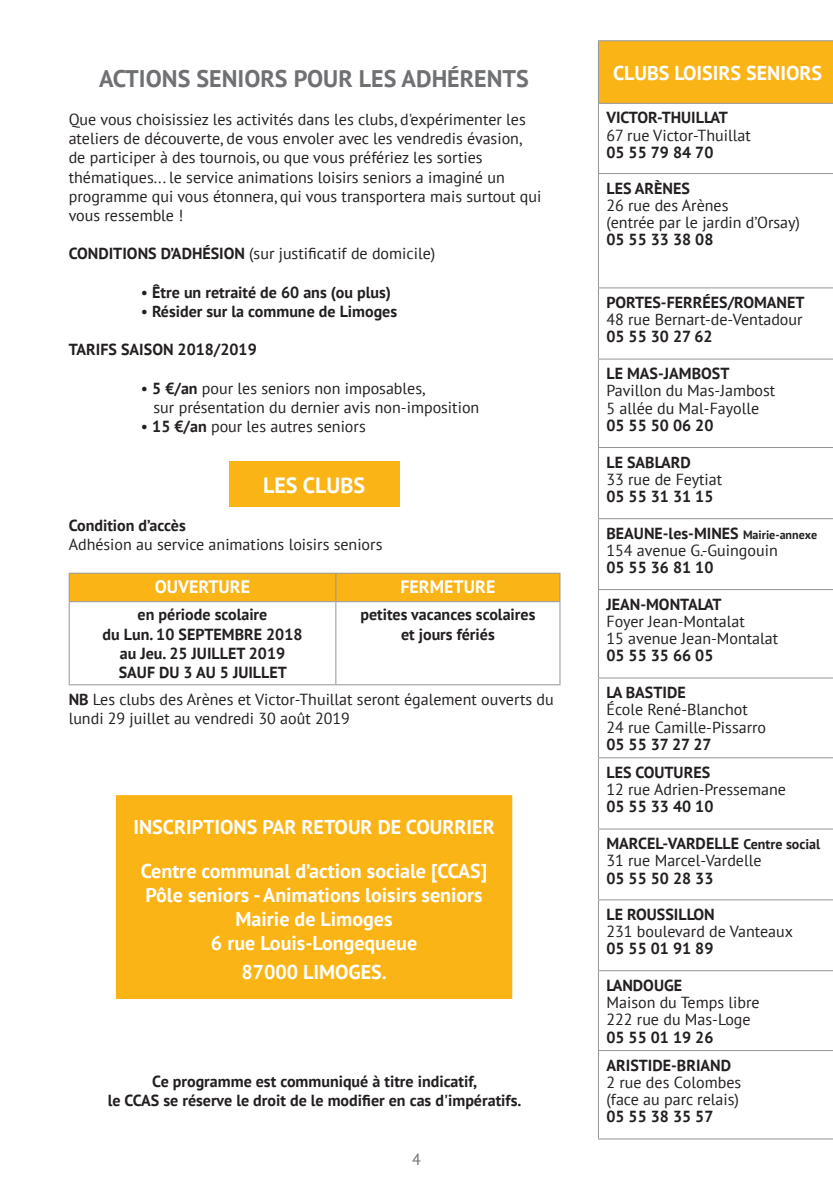
<style>
.page{position:relative;width:833px;height:1184px;background:#fff}
.page>*{position:absolute;margin:0;border:0;box-sizing:border-box;transform-origin:0 0}
.t1{font:700 24px "PT Sans";color:#6f7073}
.t2{font:700 22px "PT Sans";color:#fff}
.t3{font:700 20px/24px "PT Sans";color:#fff;text-align:center}
.t4{font:700 18px "PT Sans";color:#fff}
.t5{font:16px/17.2px "PT Sans";color:#231f20}
.t6{font:700 16px/19.2px "PT Sans";color:#231f20;text-align:center}
.t7{font:16px "PT Sans";color:#6f7073}
.s1{font-weight:700}
.s2{font-weight:400}
.s3{font-weight:700;font-size:12px}
.s4{font-weight:700;font-size:14px}
</style>
<div class="page">
<div style="left:229px;top:462px;width:170px;height:45px;background:#fbb416"></div>
<div style="left:117px;top:796px;width:394px;height:202px;background:#fbb416"></div>
<div style="left:116px;top:795px;width:396px;height:204px;border:2px solid #fbb416"></div>
<svg style="left:70px;top:602px;width:489px;height:82px"></svg>
<hr style="left:69px;top:602px;width:1px;height:82px;background:#939598">
<div style="left:69px;top:573px;width:491px;height:28px;background:#fbb416"></div>
<hr style="left:335px;top:602px;width:1px;height:82px;background:#939598">
<hr style="left:559px;top:602px;width:1px;height:82px;background:#939598">
<hr style="left:69px;top:601px;width:267px;height:1px;background:#939598">
<hr style="left:336px;top:601px;width:224px;height:1px;background:#939598">
<hr style="left:69px;top:684px;width:267px;height:1px;background:#939598">
<hr style="left:336px;top:684px;width:224px;height:1px;background:#939598">
<div style="left:598px;top:41px;width:234px;height:62px;background:#fbb416"></div>
<hr style="left:597px;top:40px;width:235px;height:1px;background:#939598">
<hr style="left:597px;top:41px;width:1px;height:62px;background:#939598">
<hr style="left:597px;top:103px;width:235px;height:1px;background:#939598">
<hr style="left:597px;top:104px;width:1px;height:69px;background:#939598">
<hr style="left:597px;top:173px;width:235px;height:1px;background:#939598">
<hr style="left:597px;top:174px;width:1px;height:113px;background:#939598">
<hr style="left:597px;top:287px;width:235px;height:1px;background:#939598">
<hr style="left:597px;top:288px;width:1px;height:71px;background:#939598">
<hr style="left:597px;top:359px;width:235px;height:1px;background:#939598">
<hr style="left:597px;top:360px;width:1px;height:87px;background:#939598">
<hr style="left:597px;top:447px;width:235px;height:1px;background:#939598">
<hr style="left:597px;top:448px;width:1px;height:70px;background:#939598">
<hr style="left:597px;top:518px;width:235px;height:1px;background:#939598">
<hr style="left:597px;top:519px;width:1px;height:70px;background:#939598">
<hr style="left:597px;top:589px;width:235px;height:1px;background:#939598">
<hr style="left:597px;top:590px;width:1px;height:87px;background:#939598">
<hr style="left:597px;top:677px;width:235px;height:1px;background:#939598">
<hr style="left:597px;top:678px;width:1px;height:79px;background:#939598">
<hr style="left:597px;top:757px;width:235px;height:1px;background:#939598">
<hr style="left:597px;top:758px;width:1px;height:70px;background:#939598">
<hr style="left:597px;top:828px;width:235px;height:1px;background:#939598">
<hr style="left:597px;top:829px;width:1px;height:70px;background:#939598">
<hr style="left:597px;top:899px;width:235px;height:1px;background:#939598">
<hr style="left:597px;top:900px;width:1px;height:70px;background:#939598">
<hr style="left:597px;top:970px;width:235px;height:1px;background:#939598">
<hr style="left:597px;top:971px;width:1px;height:79px;background:#939598">
<hr style="left:597px;top:1050px;width:235px;height:1px;background:#939598">
<hr style="left:597px;top:1051px;width:1px;height:87px;background:#939598">
<hr style="left:597px;top:1138px;width:235px;height:1px;background:#939598">
<h1 class="t1" style="left:99px;top:62px;width:431px">ACTIONS SENIORS POUR LES ADHÉRENTS</h1>
<p class="t5" style="left:69px;top:109px;width:474px;line-height:19.2px">Que vous choisissiez les activités dans les clubs, d'expérimenter les ateliers de découverte, de vous envoler avec les vendredis évasion, de participer à des tournois, ou que vous préfériez les sorties thématiques... le service animations loisirs seniors a imaginé un programme qui vous étonnera, qui vous transportera mais surtout qui vous ressemble !</p>
<p class="t5" style="left:69px;top:245px;width:368px"><span class="s1">CONDITIONS D’ADHÉSION</span> (sur justificatif de domicile)</p>
<p class="t6" style="left:141px;top:282px;width:252px"><span class="s2">•</span> Être un retraité de 60 ans (ou plus)</p>
<p class="t6" style="left:141px;top:302px;width:258px"><span class="s2">•</span> Résider sur la commune de Limoges</p>
<p class="t6" style="left:69px;top:340px;width:189px">TARIFS SAISON 2018/2019</p>
<p class="t5" style="left:153px;top:378px;width:327px;line-height:19.2px;text-indent:-13px">• <span class="s1">5 €/an</span> pour les seniors non imposables,<br>sur présentation du dernier avis non-imposition</p>
<p class="t5" style="left:141px;top:418px;width:226px">• <span class="s1">15 €/an</span> pour les autres seniors</p>
<h2 class="t2" style="left:263px;top:470px;width:103px">LES CLUBS</h2>
<p class="t6" style="left:69px;top:516px;width:119px">Condition d’accès</p>
<p class="t5" style="left:69px;top:536px;width:315px">Adhésion au service animations loisirs seniors</p>
<p class="t4" style="left:155px;top:575px;width:97px">OUVERTURE</p>
<p class="t4" style="left:400px;top:575px;width:96px">FERMETURE</p>
<p class="t6" style="left:102px;top:605px;width:201px">en période scolaire<br>du Lun. 10 SEPTEMBRE 2018 au Jeu. 25 JUILLET 2019<br>SAUF DU 3 AU 5 JUILLET</p>
<p class="t6" style="left:360px;top:605px;width:176px">petites vacances scolaires et jours fériés</p>
<p class="t5" style="left:69px;top:689px;width:486px;line-height:19.2px"><span class="s1">NB</span> Les clubs des Arènes et Victor-Thuillat seront également ouverts du lundi 29 juillet au vendredi 30 août 2019</p>
<p class="t3" style="left:133px;top:805px;width:362px;line-height:43.2px">INSCRIPTIONS PAR RETOUR DE COURRIER<br>Centre communal d’action sociale [CCAS]</p>
<p class="t3" style="left:145px;top:882px;width:338px">Pôle seniors - Animations loisirs seniors<br>Mairie de Limoges<br>6 rue Louis-Longequeue</p>
<p class="t3" style="left:241px;top:959px;width:147px">87000 LIMOGES.</p>
<p class="t6" style="left:108px;top:1071px;width:415px">Ce programme est communiqué à titre indicatif,<br>le CCAS se réserve le droit de le modifier en cas d'impératifs.</p>
<p class="t7" style="left:412px;top:1149px;width:10px">4</p>
<p class="t3" style="left:613px;top:60px;width:210px">CLUBS LOISIRS SENIORS</p>
<p class="t6" style="left:606px;top:108px;width:123px">VICTOR-THUILLAT</p>
<p class="t5" style="left:606px;top:126px;width:146px">67 rue Victor-Thuillat</p>
<p class="t6" style="left:606px;top:142px;width:108px">05 55 79 84 70</p>
<p class="t6" style="left:606px;top:178px;width:85px">LES ARÈNES</p>
<p class="t5" style="left:606px;top:196px;width:195px">26 rue des Arènes<br>(entrée par le jardin d’Orsay)</p>
<p class="t6" style="left:606px;top:230px;width:108px">05 55 33 38 08</p>
<p class="t6" style="left:606px;top:292px;width:199px">PORTES-FERRÉES/ROMANET</p>
<p class="t5" style="left:606px;top:311px;width:198px">48 rue Bernart-de-Ventadour</p>
<p class="t6" style="left:606px;top:327px;width:108px">05 55 30 27 62</p>
<p class="t6" style="left:606px;top:363px;width:124px">LE MAS-JAMBOST</p>
<p class="t5" style="left:606px;top:382px;width:170px">Pavillon du Mas-Jambost<br>5 allée du Mal-Fayolle</p>
<p class="t6" style="left:606px;top:415px;width:108px">05 55 50 06 20</p>
<p class="t6" style="left:606px;top:452px;width:86px">LE SABLARD</p>
<p class="t5" style="left:606px;top:470px;width:117px">33 rue de Feytiat</p>
<p class="t6" style="left:606px;top:486px;width:108px">05 55 31 31 15</p>
<p class="t5" style="left:606px;top:524px;width:212px"><span class="s1">BEAUNE-les-MINES</span> <span class="s3">Mairie-annexe<br></span>154 avenue G.-Guingouin</p>
<p class="t6" style="left:606px;top:558px;width:108px">05 55 36 81 10</p>
<p class="t6" style="left:606px;top:594px;width:116px">JEAN-MONTALAT</p>
<p class="t5" style="left:606px;top:612px;width:173px">Foyer Jean-Montalat<br>15 avenue Jean-Montalat</p>
<p class="t6" style="left:606px;top:646px;width:108px">05 55 35 66 05</p>
<p class="t6" style="left:606px;top:682px;width:81px">LA BASTIDE</p>
<p class="t5" style="left:606px;top:701px;width:161px">École René-Blanchot<br>24 rue Camille-Pissarro</p>
<p class="t6" style="left:606px;top:730px;width:107px;line-height:28px;text-align:left">05 55 37 27 27<br>LES COUTURES</p>
<p class="t5" style="left:606px;top:780px;width:181px">12 rue Adrien-Pressemane</p>
<p class="t6" style="left:606px;top:797px;width:108px">05 55 33 40 10</p>
<p class="t5" style="left:606px;top:834px;width:215px"><span class="s1">MARCEL-VARDELLE</span> <span class="s4">Centre social<br></span>31 rue Marcel-Vardelle</p>
<p class="t6" style="left:606px;top:868px;width:108px">05 55 50 28 33</p>
<p class="t6" style="left:606px;top:904px;width:110px">LE ROUSSILLON</p>
<p class="t5" style="left:606px;top:922px;width:188px">231 boulevard de Vanteaux</p>
<p class="t6" style="left:606px;top:939px;width:108px">05 55 01 91 89</p>
<p class="t6" style="left:606px;top:975px;width:77px">LANDOUGE</p>
<p class="t5" style="left:606px;top:993px;width:155px">Maison du Temps libre<br>222 rue du Mas-Loge</p>
<p class="t6" style="left:606px;top:1022px;width:126px;line-height:28px;text-align:left">05 55 01 19 26<br>ARISTIDE-BRIAND</p>
<p class="t5" style="left:606px;top:1073px;width:136px">2 rue des Colombes (face au parc relais)</p>
<p class="t6" style="left:606px;top:1107px;width:108px">05 55 38 35 57</p>
</div>
